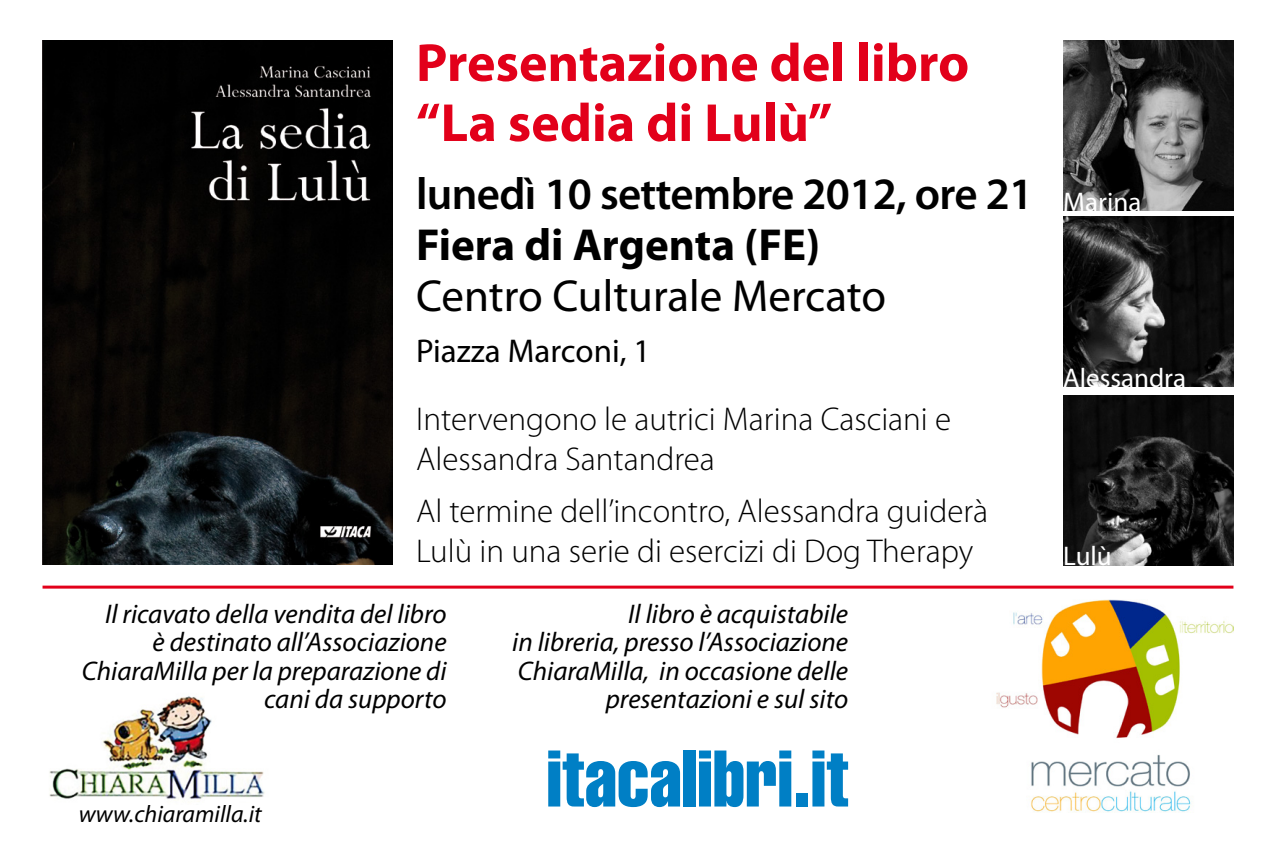
<style>
.page{position:relative;width:1276px;height:851px;background:#fff}
.page>*{position:absolute;margin:0;border:0;box-sizing:border-box;transform-origin:0 0}
.t1{font:700 54px/60px "Myriad Pro";color:#e2001a}
.t2{font:600 45px "Myriad Pro";letter-spacing:-.015em;color:#000}
.t3{font:45px "Myriad Pro";color:#000}
.t4{font:700 45px "Myriad Pro";color:#000}
.t5{font:300 33px/39.6px "Myriad Pro";color:#000}
.t6{font:33px "Myriad Pro";color:#000}
.t7{font:italic 27px/28.5px "Myriad Pro";color:#000;text-align:right}
.t8{font:27px "Myriad Pro";color:#fff}
.t9{font:italic 24px "Myriad Pro";color:#000}
</style>
<div class="page">
<img style="left:43px;top:40px;width:349px;height:525px">
<hr style="left:43px;top:585px;width:1190px;height:3px;background:#e2001a">
<img style="left:1063px;top:40px;width:170px;height:170px">
<img style="left:1063px;top:217px;width:170px;height:170px">
<img style="left:1063px;top:395px;width:170px;height:170px">
<svg style="left:548px;top:750px;width:132px;height:57px"></svg>
<div style="left:683px;top:750px;width:12px;height:56px;background:#007fc5"></div>
<svg style="left:699px;top:750px;width:92px;height:57px"></svg>
<div style="left:796px;top:793px;width:11px;height:13px;background:#007fc5"></div>
<svg style="left:812px;top:750px;width:36px;height:56px"></svg>
<img style="left:49px;top:696px;width:216px;height:106px">
<img style="left:996px;top:599px;width:237px;height:213px">
<h1 class="t1" style="left:416px;top:31px;width:555px">Presentazione del libro “La sedia di Lulù”</h1>
<h2 class="t2" style="left:416px;top:165px;width:619px">lunedì 10 settembre 2012, ore 21</h2>
<h2 class="t4" style="left:416px;top:215px;width:406px">Fiera di Argenta (FE)</h2>
<h2 class="t3" style="left:416px;top:268px;width:472px">Centro Culturale Mercato</h2>
<p class="t6" style="left:416px;top:330px;width:236px">Piazza Marconi, 1</p>
<p class="t5" style="left:416px;top:400px;width:536px">Intervengono le autrici Marina Casciani e<br>Alessandra Santandrea</p>
<p class="t5" style="left:416px;top:492px;width:573px">Al termine dell’incontro, Alessandra guiderà<br>Lulù in una serie di esercizi di Dog Therapy</p>
<p class="t7" style="left:82px;top:598px;width:366px">Il ricavato della vendita del libro<br>è destinato all’Associazione<br>ChiaraMilla per la preparazione di cani da supporto</p>
<p class="t9" style="left:79px;top:799px;width:184px">www.chiaramilla.it</p>
<p class="t7" style="left:512px;top:598px;width:337px">Il libro è acquistabile<br>in libreria, presso l’Associazione<br>ChiaraMilla, in occasione delle presentazioni e sul sito</p>
<p class="t8" style="left:1063px;top:185px;width:80px">Marina</p>
<p class="t8" style="left:1063px;top:361px;width:124px">Alessandra</p>
<p class="t8" style="left:1063px;top:539px;width:50px">Lulù</p>
</div>
